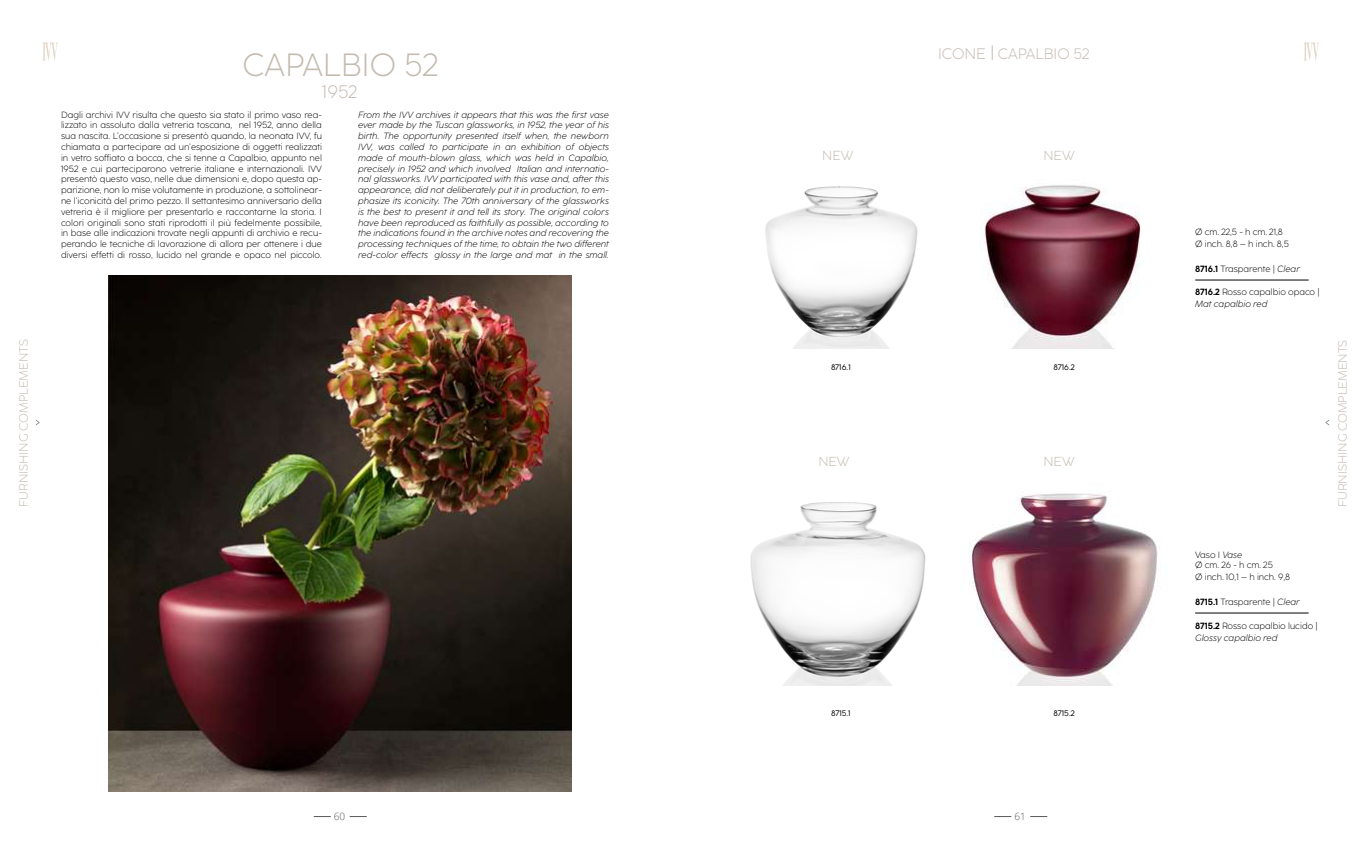
<style>
.page{position:relative;width:1361px;height:842px;background:#fff}
.page>*{position:absolute;margin:0;border:0;box-sizing:border-box;transform-origin:0 0}
.t1{font:300 32px "Coco Sharp";color:#c3bbb0}
.t2{font:300 18px "Coco Sharp";color:#c3bbb0}
.t3{font:300 15px "Coco Sharp";color:#c3bbb0}
.t4{font:300 13px "Coco Sharp";color:#c3bbb0}
.t5{font:300 12px "Coco Sharp";color:#c3bbb0}
.t6{font:300 10px "Open Sans";color:#58595b}
.t7{font:300 9px/10.8px "Coco Sharp";color:#000}
.t8{font:italic 300 9px/10.8px "Coco Sharp";color:#000;text-align:justify}
.t9{font:8px "Coco Sharp";color:#000}
.s1{font-size:15.1px}
.s2{font-weight:700}
.s3{font-style:italic}
</style>
<div class="page">
<img style="left:109px;top:275px;width:462px;height:516px">
<img style="left:968px;top:493px;width:192px;height:193px">
<img style="left:980px;top:185px;width:161px;height:164px">
<svg style="left:992px;top:45px;width:1px;height:15px"></svg>
<hr style="left:1195px;top:280px;width:113px;height:1px;background:#000">
<img style="left:750px;top:502px;width:176px;height:184px">
<img style="left:765px;top:186px;width:153px;height:162px">
<hr style="left:1195px;top:613px;width:113px;height:1px;background:#000">
<svg style="left:314px;top:816px;width:17px;height:1px"></svg>
<svg style="left:350px;top:816px;width:17px;height:1px"></svg>
<svg style="left:994px;top:816px;width:17px;height:1px"></svg>
<svg style="left:1030px;top:816px;width:17px;height:1px"></svg>
<svg style="left:43px;top:43px;width:15px;height:18px"></svg>
<svg style="left:1304px;top:43px;width:15px;height:18px"></svg>
<h1 class="t1" style="left:242px;top:44px;width:197px">CAPALBIO 52</h1>
<p class="t7" style="left:61px;top:109px;width:262px;text-align:justify">Dagli archivi IVV risulta che questo sia stato il primo vaso rea&shy;lizzato in assoluto dalla vetreria toscana, nel 1952, anno della sua nascita. L’occasione si presentò quando, la neonata IVV, fu chiamata a partecipare ad un’esposizione di oggetti realizzati in vetro soffiato a bocca, che si tenne a Capalbio, appunto nel 1952 e cui parteciparono vetrerie italiane e internazionali. IVV presentò questo vaso, nelle due dimensioni e, dopo questa ap&shy;parizione, non lo mise volutamente in produzione, a sottolinear&shy;ne l’iconicità del primo pezzo. Il settantesimo anniversario della vetreria è il migliore per presentarlo e raccontarne la storia. I colori originali sono stati riprodotti il più fedelmente possibile, in base alle indicazioni trovate negli appunti di archivio e recu&shy;perando le tecniche di lavorazione di allora per ottenere i due diversi effetti di rosso, lucido nel grande e opaco nel piccolo.</p>
<p class="t8" style="left:358px;top:109px;width:252px">From the IVV archives it appears that this was the first vase ever made by the Tuscan glassworks, in 1952, the year of his birth. The opportunity presented itself when, the newborn IVV, was called to participate in an exhibition of objects made of mouth-blown glass, which was held in Capalbio, precisely in 1952 and which involved Italian and internatio&shy;nal glassworks. IVV participated with this vase and, after this appearance, did not deliberately put it in production, to em&shy;phasize its iconicity. The 70th anniversary of the glassworks is the best to present it and tell its story. The original colors have been reproduced as faithfully as possible, according to the indications found in the archive notes and recovering the processing techniques of the time, to obtain the two different red-color effects glossy in the large and mat in the small.</p>
<h2 class="t2" style="left:322px;top:80px;width:37px">1952</h2>
<h3 class="t3" style="left:938px;top:44px;width:153px"><span class="s1">ICONE</span> CAPALBIO 52</h3>
<h3 class="t4" style="left:822px;top:147px;width:33px">NEW</h3>
<h3 class="t4" style="left:1043px;top:147px;width:33px">NEW</h3>
<p class="t7" style="left:1195px;top:226px;width:95px;line-height:12px">Ø cm. 22,5 - h cm. 21,8<br>Ø inch. 8,8 – h inch. 8,5</p>
<p class="t7" style="left:1195px;top:263px;width:106px"><span class="s2">8716.1</span> Trasparente | <span class="s3">Clear</span></p>
<p class="t7" style="left:1195px;top:286px;width:126px;line-height:12px"><span class="s2">8716.2</span> Rosso capalbio opaco |<br><span class="s3">Mat capalbio red</span></p>
<h3 class="t5" style="left:16px;top:507px;width:169px;rotate:-90deg">FURNISHING COMPLEMENTS</h3>
<h3 class="t5" style="left:1335px;top:507px;width:169px;rotate:-90deg">FURNISHING COMPLEMENTS</h3>
<p class="t9" style="left:831px;top:362px;width:21px">8716.1</p>
<p class="t9" style="left:1053px;top:362px;width:23px">8716.2</p>
<h3 class="t4" style="left:818px;top:454px;width:33px">NEW</h3>
<h3 class="t4" style="left:1043px;top:454px;width:33px">NEW</h3>
<p class="t7" style="left:1195px;top:549px;width:79px;line-height:10.3px">Vaso I <span class="s3">Vase<br></span>Ø cm. 26 - h cm. 25</p>
<p class="t7" style="left:1195px;top:571px;width:97px">Ø inch. 10,1 – h inch. 9,8</p>
<p class="t7" style="left:1195px;top:596px;width:106px"><span class="s2">8715.1</span> Trasparente | <span class="s3">Clear</span></p>
<p class="t9" style="left:831px;top:708px;width:21px">8715.1</p>
<p class="t9" style="left:1053px;top:708px;width:23px">8715.2</p>
<p class="t6" style="left:334px;top:809px;width:13px">60</p>
<p class="t6" style="left:1014px;top:809px;width:13px">61</p>
<p class="t7" style="left:1195px;top:619px;width:124px;line-height:12px"><span class="s2">8715.2</span> Rosso capalbio lucido |<br><span class="s3">Glossy capalbio red</span></p>
</div>
